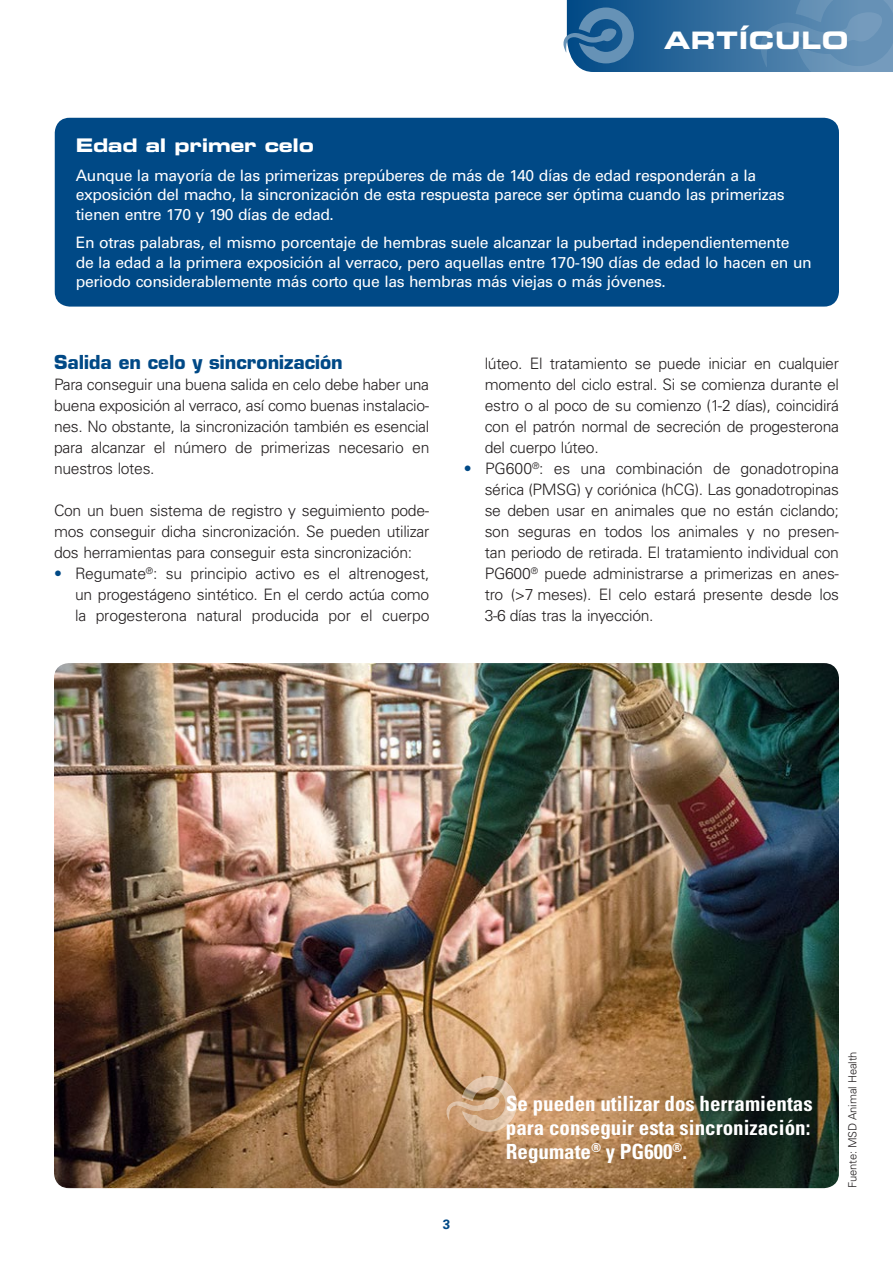
<style>
.page{position:relative;width:893px;height:1263px;background:#fff}
.page>*{position:absolute;margin:0;border:0;box-sizing:border-box;transform-origin:0 0}
.t1{font:24px "Eurostile LT Std Bold Ex 2";letter-spacing:.03em;color:#fff}
.MSD_Destacado{font:700 condensed 21px/24px "Univers LT Std";color:#fff;text-align:justify}
.MSD_Apartado_2{font:700 18.75px "Eurostile LT Std";color:#004986}
.MSD_Despiece_titular{font:18.75px "Eurostile LT Std Bold Ex 2";letter-spacing:-.01em;color:#fff}
.MSD_Texto_normal{font:300 15.75px/21px "Univers LT Std";letter-spacing:-.02em;color:#231f20;text-align:justify}
.MSD_Despiece_texto{font:15.75px/19.5px "Univers LT Std";letter-spacing:-.025em;color:#fff}
.MSD_Texto_antes_list{font:300 15.75px/21px "Univers LT Std";letter-spacing:-.02em;color:#231f20;text-align:justify}
.t2{font:700 13.5px "Univers LT Std";color:#004986}
.MSD_Fuente_foto{font:300 11.25px "Univers LT Std";letter-spacing:-.01em;color:#231f20}
.s1{color:#004986}
</style>
<div class="page">
<svg style="left:563px;top:0;width:330px;height:72px;background:#457aa6"></svg>
<img style="left:54px;top:663px;width:785px;height:525px">
<svg style="left:446px;top:1076px;width:71px;height:56px;background:#caa480"></svg>
<div style="left:55px;top:118px;width:784px;height:189px;background:#004986;border-radius:15px"></div>
<h1 class="t1" style="left:664px;top:24px;width:186px">ARTÍCULO</h1>
<p class="MSD_Despiece_titular" style="left:76px;top:132px;width:240px">Edad al primer celo</p>
<p class="MSD_Despiece_texto" style="left:76px;top:165px;width:710px">Aunque la mayoría de las primerizas prepúberes de más de 140 días de edad responderán a la exposición del macho, la sincronización de esta respuesta parece ser óptima cuando las primerizas tienen entre 170 y 190 días de edad.</p>
<p class="MSD_Despiece_texto" style="left:76px;top:233px;width:738px">En otras palabras, el mismo porcentaje de hembras suele alcanzar la pubertad independientemente<br>de la edad a la primera exposición al verraco, pero aquellas entre 170-190 días de edad lo hacen en un periodo considerablemente más corto que las hembras más viejas o más jóvenes.</p>
<p class="MSD_Apartado_2" style="left:54px;top:351px;width:290px">Salida en celo y sincronización</p>
<p class="MSD_Texto_normal" style="left:54px;top:374px;width:377px">Para conseguir una buena salida en celo debe haber una buena exposición al verraco, así como buenas instalacio&shy;nes. No obstante, la sincronización también es esencial para alcanzar el número de primerizas necesario en nuestros lotes.</p>
<p class="MSD_Texto_antes_list" style="left:54px;top:500px;width:377px">Con un buen sistema de registro y seguimiento pode&shy;mos conseguir dicha sincronización. Se pueden utilizar dos herramientas para conseguir esta sincronización:</p>
<p class="MSD_Texto_normal" style="left:75px;top:563px;width:356px;text-indent:-21px"><span class="s1">•</span> Regumate<sup>®</sup>: su principio activo es el altrenogest, un progestágeno sintético. En el cerdo actúa como la progesterona natural producida por el cuerpo</p>
<p class="MSD_Texto_normal" style="left:485px;top:353px;width:356px">lúteo. El tratamiento se puede iniciar en cualquier momento del ciclo estral. Si se comienza durante el estro o al poco de su comienzo (1-2 días), coincidirá con el patrón normal de secreción de progesterona del cuerpo lúteo.</p>
<p class="MSD_Texto_normal" style="left:485px;top:458px;width:356px;text-indent:-21px"><span class="s1">•</span> PG600<sup>®</sup>: es una combinación de gonadotropina sérica (PMSG) y coriónica (hCG). Las gonadotropinas se deben usar en animales que no están ciclando; son seguras en todos los animales y no presen&shy;tan periodo de retirada. El tratamiento individual con PG600<sup>®</sup> puede administrarse a primerizas en anes&shy;tro (&gt;7 meses). El celo estará presente desde los 3-6 días tras la inyección.</p>
<p class="t2" style="left:443px;top:1217px;width:9px">3</p>
<p class="MSD_Destacado" style="left:506px;top:1091px;width:308px">Se pueden utilizar dos herramientas para conseguir esta sincronización:<br>Regumate<sup>®</sup> y PG600<sup>®</sup>.</p>
<p class="MSD_Fuente_foto" style="left:845px;top:1188px;width:138px;rotate:-90deg">Fuente: MSD Animal Health</p>
</div>
